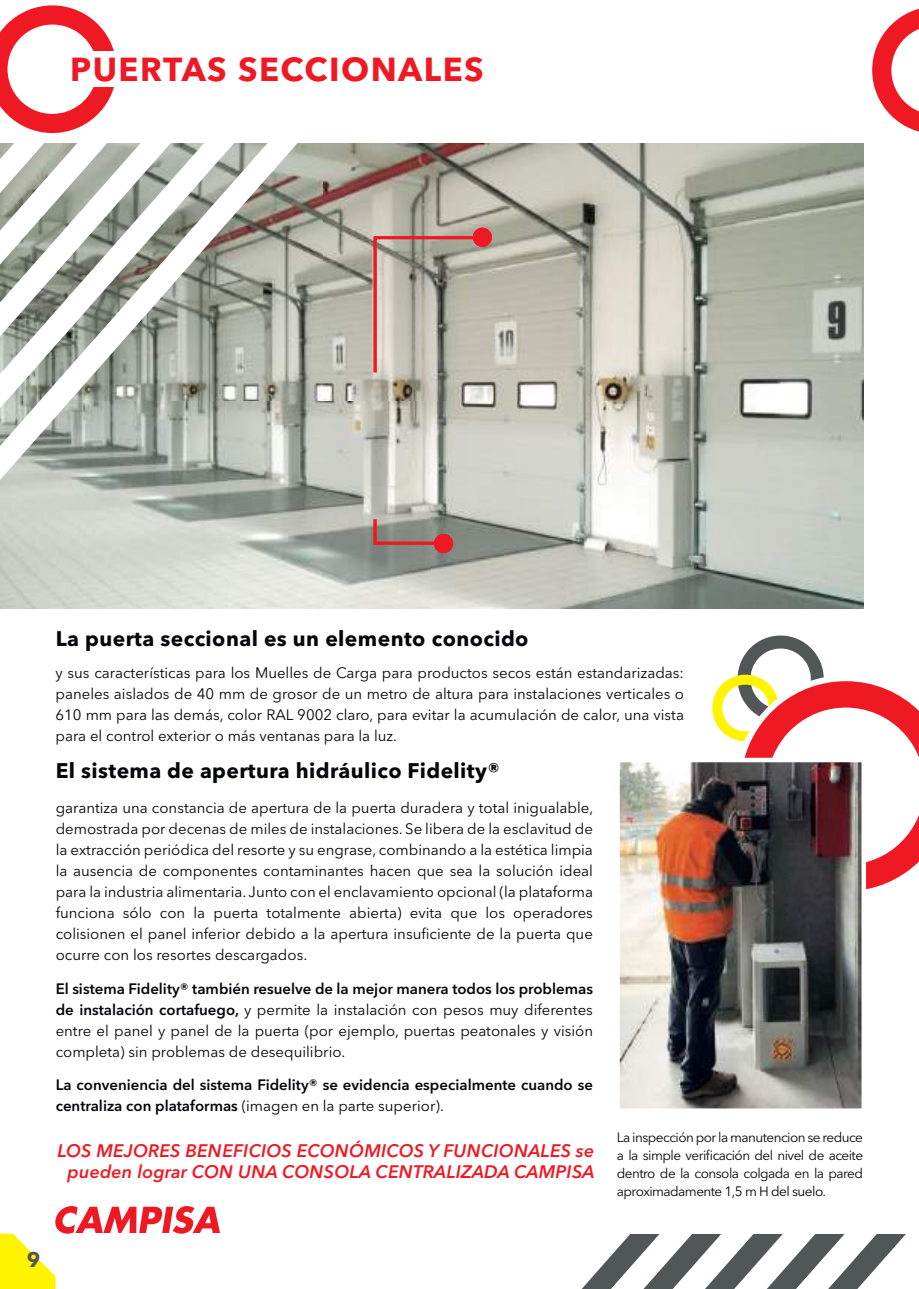
<style>
.page{position:relative;width:919px;height:1289px;background:#fff}
.page>*{position:absolute;margin:0;border:0;box-sizing:border-box;transform-origin:0 0}
.t1{font:700 33px "Avenir Next LT Pro";letter-spacing:.045em;color:#ef1923}
.t2{font:700 21px "Avenir Next LT Pro";letter-spacing:.02em;color:#05060b}
.t3{font:700 21px "Avenir Next LT Pro";color:#515656}
.t4{font:italic 600 18px/21px "Avenir Next LT Pro";letter-spacing:.01em;color:#ef1923;text-align:center}
.t5{font:15px/21px "Avenir Next LT Pro";color:#05060b;text-align:justify}
.t6{font:600 15px/21px "Avenir Next LT Pro";color:#05060b}
.t7{font:13.5px/18px "Avenir Next LT Pro";letter-spacing:-.04em;color:#05060b;text-align:justify}
.s1{font-weight:600}
.s2{font-weight:400}
</style>
<div class="page">
<svg style="left:878px;top:1234px;width:28px;height:32px"></svg>
<svg style="left:827px;top:1234px;width:51px;height:54px"></svg>
<svg style="left:582px;top:1234px;width:245px;height:54px"></svg>
<svg style="left:712px;top:635px;width:206px;height:255px"></svg>
<img style="left:0;top:144px;width:863px;height:464px">
<svg style="left:0;top:143px;width:475px;height:358px"></svg>
<svg style="left:372px;top:516px;width:78px;height:30px;background:#9a837d"></svg>
<div style="left:434px;top:534px;width:19px;height:19px;background:#ef1923;border-radius:50%"></div>
<svg style="left:372px;top:235px;width:117px;height:140px;background:#b7aa9f"></svg>
<div style="left:473px;top:228px;width:19px;height:19px;background:#ef1923;border-radius:50%"></div>
<img style="left:620px;top:762px;width:241px;height:345px">
<div style="left:615px;top:757px;width:251px;height:355px;border:4px solid #fff"></div>
<svg style="left:0;top:1206px;width:220px;height:82px"></svg>
<svg style="left:0;top:5px;width:114px;height:128px"></svg>
<div style="left:91px;top:51px;width:29px;height:35px;background:#fff"></div>
<svg style="left:872px;top:9px;width:46px;height:123px"></svg>
<h1 class="t1" style="left:70px;top:49px;width:415px">PUERTAS SECCIONALES</h1>
<h2 class="t2" style="left:56px;top:625px;width:474px">La puerta seccional es un elemento conocido</h2>
<p class="t5" style="left:55px;top:662px;width:630px">y sus características para los Muelles de Carga para productos secos están estandarizadas: paneles aislados de 40 mm de grosor de un metro de altura para instalaciones verticales o 610 mm para las demás, color RAL 9002 claro, para evitar la acumulación de calor, una vista para el control exterior o más ventanas para la luz.</p>
<h2 class="t2" style="left:56px;top:758px;width:446px">El sistema de apertura hidráulico Fidelity®</h2>
<p class="t5" style="left:56px;top:797px;width:539px">garantiza una constancia de apertura de la puerta duradera y total inigualable, demostrada por decenas de miles de instalaciones. Se libera de la esclavitud de la extracción periódica del resorte y su engrase, combinando a la estética limpia la ausencia de componentes contaminantes hacen que sea la solución ideal para la industria alimentaria. Junto con el enclavamiento opcional (la plataforma funciona sólo con la puerta totalmente abierta) evita que los operadores colisionen el panel inferior debido a la apertura insuficiente de la puerta que ocurre con los resortes descargados.</p>
<p class="t5" style="left:56px;top:977px;width:539px"><span class="s1">El sistema Fidelity® también resuelve de la mejor manera todos los problemas de instalación cortafuego,</span> y permite la instalación con pesos muy diferentes entre el panel y panel de la puerta (por ejemplo, puertas peatonales y visión completa) sin problemas de desequilibrio.</p>
<p class="t6" style="left:56px;top:1074px;width:538px">La conveniencia del sistema Fidelity® se evidencia especialmente cuando se centraliza con plataformas <span class="s2">(imagen en la parte superior).</span></p>
<p class="t4" style="left:57px;top:1139px;width:538px">LOS MEJORES BENEFICIOS ECONÓMICOS Y FUNCIONALES se pueden lograr CON UNA CONSOLA CENTRALIZADA CAMPISA</p>
<p class="t7" style="left:617px;top:1128px;width:248px">La inspección por la manutencion se reduce a la simple verificación del nivel de aceite dentro de la consola colgada en la pared aproximadamente 1,5 m H del suelo.</p>
<h2 class="t3" style="left:27px;top:1246px;width:15px">9</h2>
</div>
